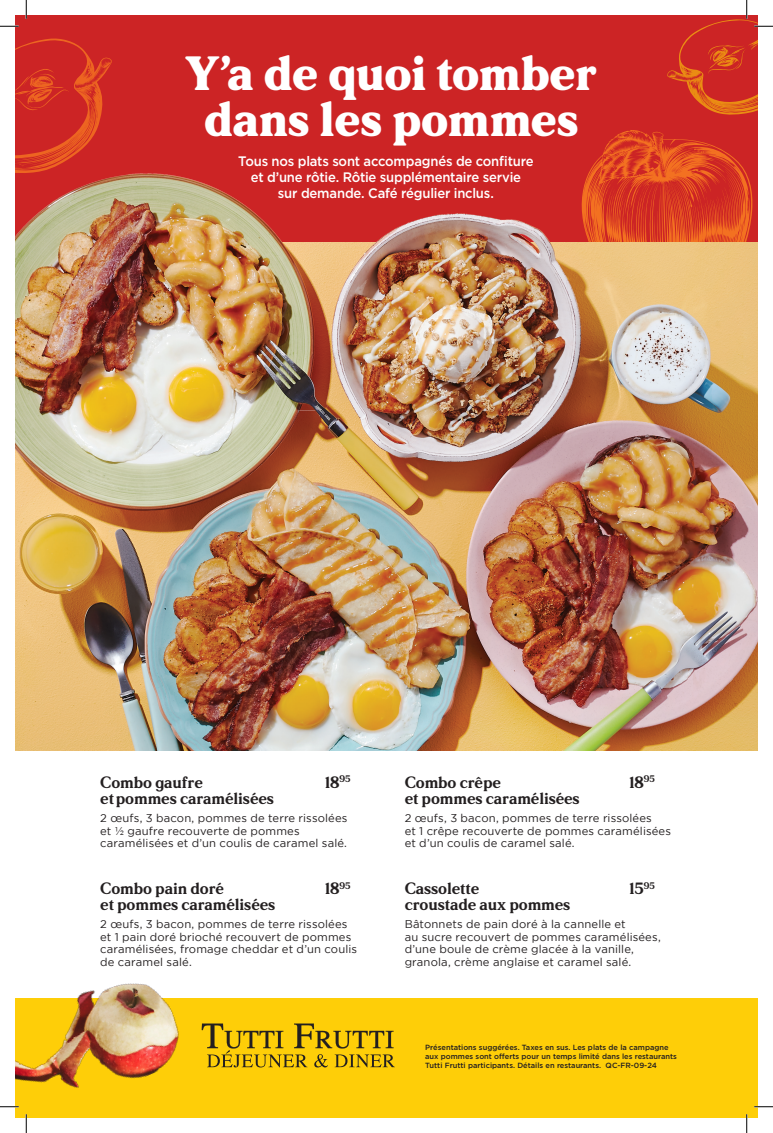
<style>
.page{position:relative;width:773px;height:1133px;background:#fff}
.page>*{position:absolute;margin:0;border:0;box-sizing:border-box;transform-origin:0 0}
.t1{font:900 48.88px/46.1px "LT Cushion";letter-spacing:-.01em;color:#fff;text-align:center}
.Description{font:700 16.25px "LT Cushion";color:#231f20}
.t2{font:500 13.75px/16.2px "Gotham";letter-spacing:-.015em;color:#fff;text-align:center;scale:.95 1}
.Description-2{font:11.25px/12.5px "Gotham";letter-spacing:.015em;color:#231f20}
.t3{font:500 7.5px/9px "Gotham";color:#231f20}
</style>
<div class="page">
<div style="left:15px;top:998px;width:743px;height:120px;background:#fece08"></div>
<div style="left:15px;top:15px;width:743px;height:227px;background:#cc2425"></div>
<svg style="left:590px;top:130px;width:163px;height:112px"></svg>
<svg style="left:215px;top:1023px;width:180px;height:44px"></svg>
<svg style="left:15px;top:38px;width:97px;height:132px"></svg>
<img style="left:15px;top:242px;width:743px;height:508px">
<img style="left:15px;top:983px;width:200px;height:135px">
<img style="left:15px;top:170px;width:580px;height:311px">
<svg style="left:0;top:25px;width:19px;height:2px"></svg>
<svg style="left:0;top:1105px;width:19px;height:2px"></svg>
<svg style="left:754px;top:1105px;width:18px;height:2px"></svg>
<svg style="left:25px;top:0;width:2px;height:19px"></svg>
<svg style="left:25px;top:1114px;width:2px;height:18px"></svg>
<svg style="left:667px;top:0;width:105px;height:115px"></svg>
<svg style="left:745px;top:1114px;width:2px;height:18px"></svg>
<p class="t1" style="left:185px;top:51px;width:413px">Y’a de quoi tomber dans les pommes</p>
<p class="t2" style="left:238px;top:152px;width:312px">Tous nos plats sont accompagnés de confiture et d’une rôtie. Rôtie supplémentaire servie<br>sur demande. Café régulier inclus.</p>
<p class="Description" style="left:100px;top:772px;width:104px">Combo gaufre</p>
<p class="Description" style="left:325px;top:772px;width:27px">18<sup>95</sup></p>
<p class="Description" style="left:100px;top:788px;width:175px">etpommes caramélisées</p>
<p class="Description-2" style="left:100px;top:811px;width:249px">2 œufs, 3 bacon, pommes de terre rissolées et ½ gaufre recouverte de pommes caramélisées et d’un coulis de caramel salé.</p>
<p class="Description" style="left:100px;top:878px;width:125px">Combo pain doré</p>
<p class="Description" style="left:325px;top:878px;width:27px">18<sup>95</sup></p>
<p class="Description" style="left:100px;top:894px;width:176px">et pommes caramélisées</p>
<p class="Description-2" style="left:100px;top:918px;width:258px">2 œufs, 3 bacon, pommes de terre rissolées et 1 pain doré brioché recouvert de pommes caramélisées, fromage cheddar et d’un coulis de caramel salé.</p>
<p class="Description" style="left:404px;top:772px;width:98px">Combo crêpe</p>
<p class="Description" style="left:629px;top:772px;width:27px">18<sup>95</sup></p>
<p class="Description" style="left:404px;top:788px;width:176px">et pommes caramélisées</p>
<p class="Description-2" style="left:404px;top:811px;width:268px">2 œufs, 3 bacon, pommes de terre rissolées<br>et 1 crêpe recouverte de pommes caramélisées et d’un coulis de caramel salé.</p>
<p class="Description" style="left:404px;top:878px;width:76px">Cassolette</p>
<p class="Description" style="left:629px;top:878px;width:27px">15<sup>95</sup></p>
<p class="Description" style="left:404px;top:894px;width:167px">croustade aux pommes</p>
<p class="Description-2" style="left:404px;top:918px;width:257px">Bâtonnets de pain doré à la cannelle et<br>au sucre recouvert de pommes caramélisées, d’une boule de crème glacée à la vanille, granola, crème anglaise et caramel salé.</p>
<p class="t3" style="left:425px;top:1042px;width:253px">Présentations suggérées. Taxes en sus. Les plats de la campagne aux pommes sont offerts pour un temps limité dans les restaurants<br>Tutti Frutti participants. Détails en restaurants. QC-FR-09-24</p>
</div>
